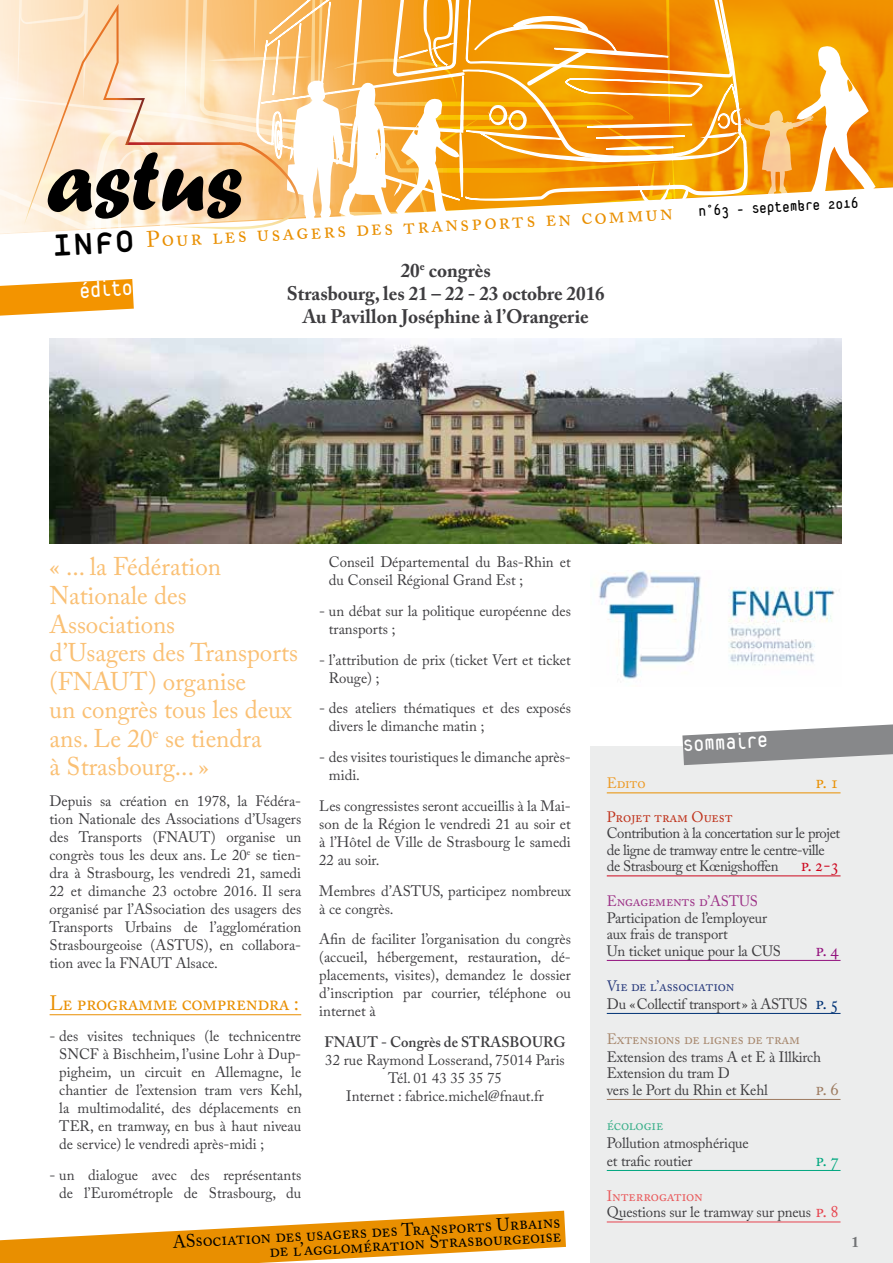
<style>
.page{position:relative;width:893px;height:1263px;background:#fff}
.page>*{position:absolute;margin:0;border:0;box-sizing:border-box;transform-origin:0 0}
.t1{font:25.5px/28.5px "Adobe Caslon Pro";color:#fac074}
.t2{font:24px "Platelet";color:#fff}
.t3{font:22.5px "Adobe Caslon Pro";color:#e98f00}
.t4{font:20.7px "Adobe Caslon Pro";letter-spacing:-.02em;color:#e98f00}
.t5{font:700 19.5px/23.4px "Adobe Caslon Pro";color:#3e3d40;text-align:center}
.t6{font:18px/14.2px "Adobe Caslon Pro";color:#000;text-align:right}
.t7{font:18px "Adobe Caslon Pro";color:#e98f00}
.t8{font:18px "Adobe Caslon Pro";color:#93117e}
.t9{font:18px "Adobe Caslon Pro";color:#9d7b60}
.t10{font:18px "Adobe Caslon Pro";color:#00a77f}
.t11{font:16.5px "Platelet";color:#000}
.t12{font:15px/18px "Adobe Caslon Pro";color:#3e3d40}
.t13{font:15px/16.5px "Adobe Caslon Pro";letter-spacing:-.03em;color:#3e3d40}
.t14{font:15px/18px "Adobe Caslon Pro";letter-spacing:-.02em;color:#3e3d40}
.t15{font:600 15px "Adobe Caslon Pro";color:#3e3d40}
.t16{font:15px "Adobe Caslon Pro";letter-spacing:-.01em;color:#a7876d}
.t17{font:15px "Adobe Caslon Pro";letter-spacing:-.01em;color:#9d3488}
.t18{font:15px "Adobe Caslon Pro";letter-spacing:-.005em;color:#bf321b}
.t19{font:15px "Adobe Caslon Pro";letter-spacing:-.01em;color:#3db08b}
.t20{font:15px "Adobe Caslon Pro";letter-spacing:-.01em;color:#ec9a24}
.t21{font:700 15px "Adobe Caslon Pro";color:#7b7c7e}
.s1{font-family:"Platelet";font-size:45px;color:#000}
.s2{font-size:18px;color:#cd071e}
.s3{color:#2b3d7e}
.s4{font-size:18px;color:#003275}
.s5{color:#e95b5d}
.s6{font-size:18px;color:#e7444f}
</style>
<div class="page">
<hr style="left:50px;top:1014px;width:251px;height:1px;background:#e98f00">
<img style="left:876px;top:0;width:17px;height:189px">
<svg style="left:0;top:1211px;width:566px;height:52px"></svg>
<div style="left:590px;top:747px;width:303px;height:516px;background:#eceded"></div>
<svg style="left:682px;top:724px;width:211px;height:41px"></svg>
<hr style="left:607px;top:792px;width:233px;height:1px;background:#e98f00">
<hr style="left:607px;top:875px;width:233px;height:1px;background:#cd071e">
<hr style="left:607px;top:960px;width:233px;height:1px;background:#93117e">
<hr style="left:607px;top:1013px;width:233px;height:1px;background:#003275">
<hr style="left:607px;top:1099px;width:233px;height:1px;background:#9d7b60">
<hr style="left:607px;top:1170px;width:233px;height:1px;background:#00a77f">
<hr style="left:607px;top:1221px;width:233px;height:1px;background:#e7444f">
<svg style="left:0;top:0;width:876px;height:316px"></svg>
<img style="left:50px;top:338px;width:792px;height:205px">
<img style="left:599px;top:571px;width:236px;height:108px">
<h3 class="t3" style="left:51px;top:231px;width:623px;rotate:-3deg"><span class="s1">INFO</span> Pour les usagers des transports en commun</h3>
<h2 class="t2" style="left:79px;top:281px;width:55px;rotate:-3deg">édito</h2>
<h3 class="t5" style="left:287px;top:258px;width:320px">20<sup>e</sup> congrès<br>Strasbourg, les 21 – 22 - 23 octobre 2016<br>Au Pavillon Joséphine à l’Orangerie</h3>
<p class="t11" style="left:698px;top:205px;width:162px;rotate:-3deg">n°63 - septembre 2016</p>
<h1 class="t1" style="left:50px;top:552px;width:250px">« ... la Fédération<br>Nationale des<br>Associations<br>d’Usagers des Transports (FNAUT) organise<br>un congrès tous les deux ans. Le 20<sup>e</sup> se tiendra<br>à Strasbourg... »</h1>
<p class="t12" style="left:50px;top:792px;width:253px;text-align:justify">Depuis sa création en 1978, la Fédéra&shy;tion Nationale des Associations d’Usagers des Transports (FNAUT) organise un congrès tous les deux ans. Le 20<sup>e</sup> se tien&shy;dra à Strasbourg, les vendredi 21, samedi 22 et dimanche 23 octobre 2016. Il sera organisé par l’ASsociation des usagers des Transports Urbains de l’agglomération Strasbourgeoise (ASTUS), en collabora&shy;tion avec la FNAUT Alsace.</p>
<h3 class="t4" style="left:50px;top:991px;width:251px">Le programme comprendra :</h3>
<p class="t12" style="left:59px;top:1027px;width:244px;text-align:justify;text-indent:-10px">- des visites techniques (le technicentre SNCF à Bischheim, l’usine Lohr à Dup&shy;pigheim, un circuit en Allemagne, le chantier de l’extension tram vers Kehl, la multimodalité, des déplacements en TER, en tramway, en bus à haut niveau de service) le vendredi après-midi ;</p>
<p class="t12" style="left:50px;top:1165px;width:253px;text-align:right">- un dialogue avec des représentants de l’Eurométrople de Strasbourg, du</p>
<p class="t12" style="left:329px;top:553px;width:243px">Conseil Départemental du Bas-Rhin et du Conseil Régional Grand Est ;</p>
<p class="t12" style="left:329px;top:602px;width:243px;text-indent:-10px">- un débat sur la politique européenne des transports ;</p>
<p class="t12" style="left:329px;top:650px;width:243px;text-indent:-10px">- l’attribution de prix (ticket Vert et ticket<br>Rouge) ;</p>
<p class="t12" style="left:329px;top:699px;width:243px;text-indent:-10px">- des ateliers thématiques et des exposés divers le dimanche matin ;</p>
<p class="t12" style="left:329px;top:748px;width:243px;text-indent:-10px">- des visites touristiques le dimanche après&shy;midi.</p>
<p class="t12" style="left:319px;top:797px;width:253px;text-align:justify">Les congressistes seront accueillis à la Mai&shy;son de la Région le vendredi 21 au soir et à l’Hôtel de Ville de Strasbourg le samedi 22 au soir.</p>
<p class="t12" style="left:319px;top:881px;width:253px">Membres d’ASTUS, participez nombreux à ce congrès.</p>
<p class="t12" style="left:319px;top:930px;width:253px;text-align:justify">Afin de faciliter l’organisation du congrès (accueil, hébergement, restauration, dé&shy;placements, visites), demandez le dossier d’inscription par courrier, téléphone ou internet à</p>
<p class="t15" style="left:325px;top:1033px;width:243px">FNAUT - Congrès de STRASBOURG</p>
<p class="t12" style="left:325px;top:1051px;width:241px;text-align:center">32 rue Raymond Losserand, 75014 Paris<br>Tél. 01 43 35 35 75<br>Internet : fabrice.michel@fnaut.fr</p>
<p class="t6" style="left:172px;top:1234px;width:390px;rotate:-3deg">ASsociation des usagers des Transports Urbains de l’agglomération Strasbourgeoise</p>
<h2 class="t2" style="left:682px;top:735px;width:87px;rotate:-3deg">sommaire</h2>
<p class="t20" style="left:607px;top:774px;width:40px">Edito</p>
<p class="t7" style="left:815px;top:771px;width:25px">p. 1</p>
<p class="t18" style="left:607px;top:808px;width:127px">Projet tram Ouest</p>
<p class="t13" style="left:607px;top:825px;width:235px">Contribution à la concertation sur le projet de ligne de tramway entre le centre-ville de Strasbourg et Kœnigshoffen <span class="s2">p. 2-3</span></p>
<p class="t17" style="left:607px;top:892px;width:153px">Engagements d’ASTUS</p>
<p class="t12" style="left:607px;top:909px;width:176px;line-height:16.5px">Participation de l’employeur aux frais de transport<br>Un ticket unique pour la CUS</p>
<p class="t8" style="left:815px;top:939px;width:25px">p. 4</p>
<p class="t14" style="left:607px;top:977px;width:234px"><span class="s3">Vie de l’association<br></span>Du «Collectif transport» à ASTUS <span class="s4">p. 5</span></p>
<p class="t16" style="left:607px;top:1030px;width:195px">Extensions de lignes de tram</p>
<p class="t12" style="left:607px;top:1048px;width:216px;line-height:16.5px">Extension des trams A et E à Illkirch<br>Extension du tram D<br>vers le Port du Rhin et Kehl</p>
<p class="t9" style="left:815px;top:1078px;width:25px">p. 6</p>
<p class="t19" style="left:607px;top:1116px;width:58px">écologie</p>
<p class="t12" style="left:607px;top:1134px;width:144px">Pollution atmosphérique et trafic routier</p>
<p class="t10" style="left:815px;top:1149px;width:25px">p. 7</p>
<p class="t12" style="left:607px;top:1187px;width:234px;line-height:16.5px"><span class="s5">Interrogation<br></span>Questions sur le tramway sur pneus <span class="s6">p. 8</span></p>
<p class="t21" style="left:851px;top:1233px;width:9px">1</p>
</div>
